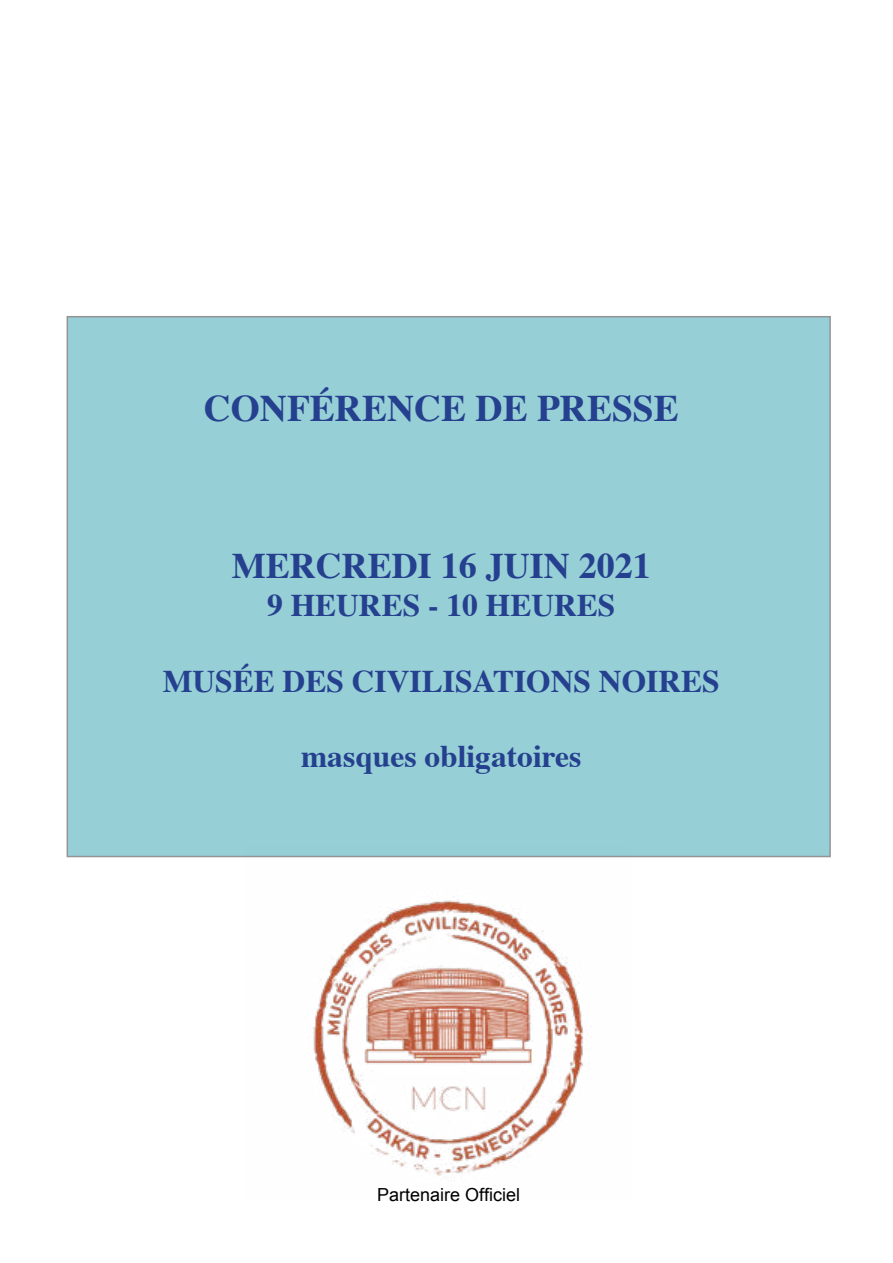
<style>
.page{position:relative;width:893px;height:1263px;background:#fff}
.page>*{position:absolute;margin:0;border:0;box-sizing:border-box;transform-origin:0 0}
.t1{font:700 37.5px "Times";color:#25408f}
.t2{font:700 36px "Times";color:#25408f}
.t3{font:700 31.5px "Times";color:#25408f}
.t4{font:18px "Arial";color:#000}
</style>
<div class="page">
<div style="left:67px;top:317px;width:763px;height:539px;background:#96cfd5"></div>
<img style="left:247px;top:855px;width:383px;height:321px">
<p class="t1" style="left:204px;top:373px;width:477px">CONFÉRENCE DE PRESSE</p>
<p class="t2" style="left:232px;top:531px;width:420px">MERCREDI 16 JUIN 2021</p>
<p class="t3" style="left:267px;top:575px;width:350px">9 HEURES - 10 HEURES</p>
<p class="t3" style="left:163px;top:651px;width:558px">MUSÉE DES CIVILISATIONS NOIRES</p>
<p class="t3" style="left:301px;top:726px;width:282px">masques obligatoires</p>
<p class="t4" style="left:377px;top:1183px;width:145px">Partenaire Officiel</p>
</div>
